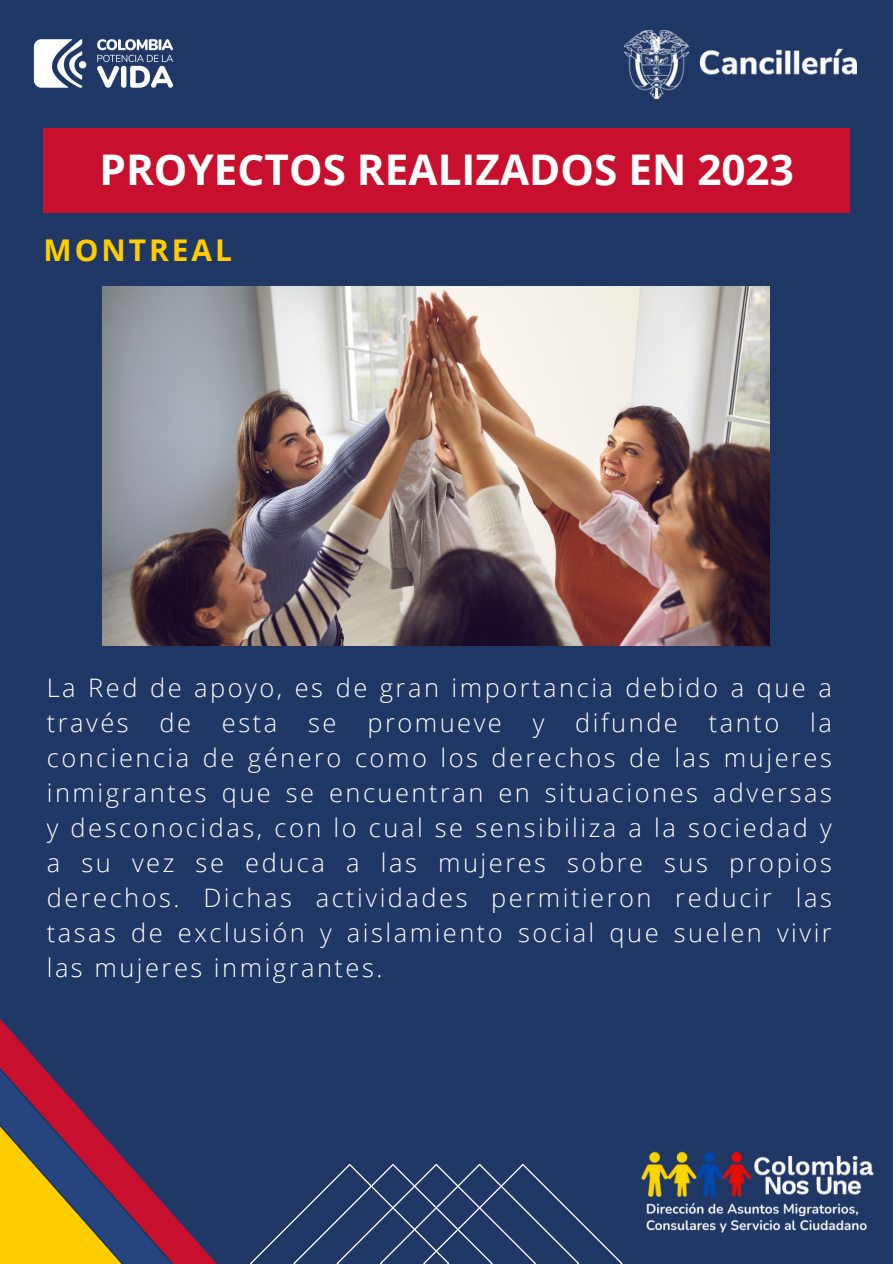
<style>
.page{position:relative;width:893px;height:1264px;background:#fff}
.page>*{position:absolute;margin:0;border:0;box-sizing:border-box;transform-origin:0 0}
.t1{font:700 42.3px "Open Sans";color:#fff}
.t2{font:700 30px "Open Sans";letter-spacing:.1em;color:#ffcd00}
.t3{font:300 25.5px/34.8px "Open Sans";letter-spacing:.1em;color:#fff;text-align:justify}
</style>
<div class="page">
<div style="left:0;top:0;width:892px;height:1263px;background:#1e3764"></div>
<div style="left:44px;top:128px;width:805px;height:85px;background:#c8102e"></div>
<img style="left:33px;top:39px;width:141px;height:49px">
<img style="left:624px;top:30px;width:232px;height:69px">
<img style="left:641px;top:1151px;width:233px;height:82px">
<svg style="left:0;top:1027px;width:216px;height:236px"></svg>
<svg style="left:250px;top:1164px;width:372px;height:99px"></svg>
<img style="left:103px;top:286px;width:666px;height:359px">
<p class="t1" style="left:99px;top:140px;width:695px">PROYECTOS REALIZADOS EN 2023</p>
<p class="t2" style="left:44px;top:228px;width:190px">MONTREAL</p>
<p class="t3" style="left:47px;top:670px;width:786px">La Red de apoyo, es de gran importancia debido a que a través de esta se promueve y difunde tanto la conciencia de género como los derechos de las mujeres inmigrantes que se encuentran en situaciones adversas y desconocidas, con lo cual se sensibiliza a la sociedad y a su vez se educa a las mujeres sobre sus propios derechos. Dichas actividades permitieron reducir las tasas de exclusión y aislamiento social que suelen vivir las mujeres inmigrantes.</p>
</div>
